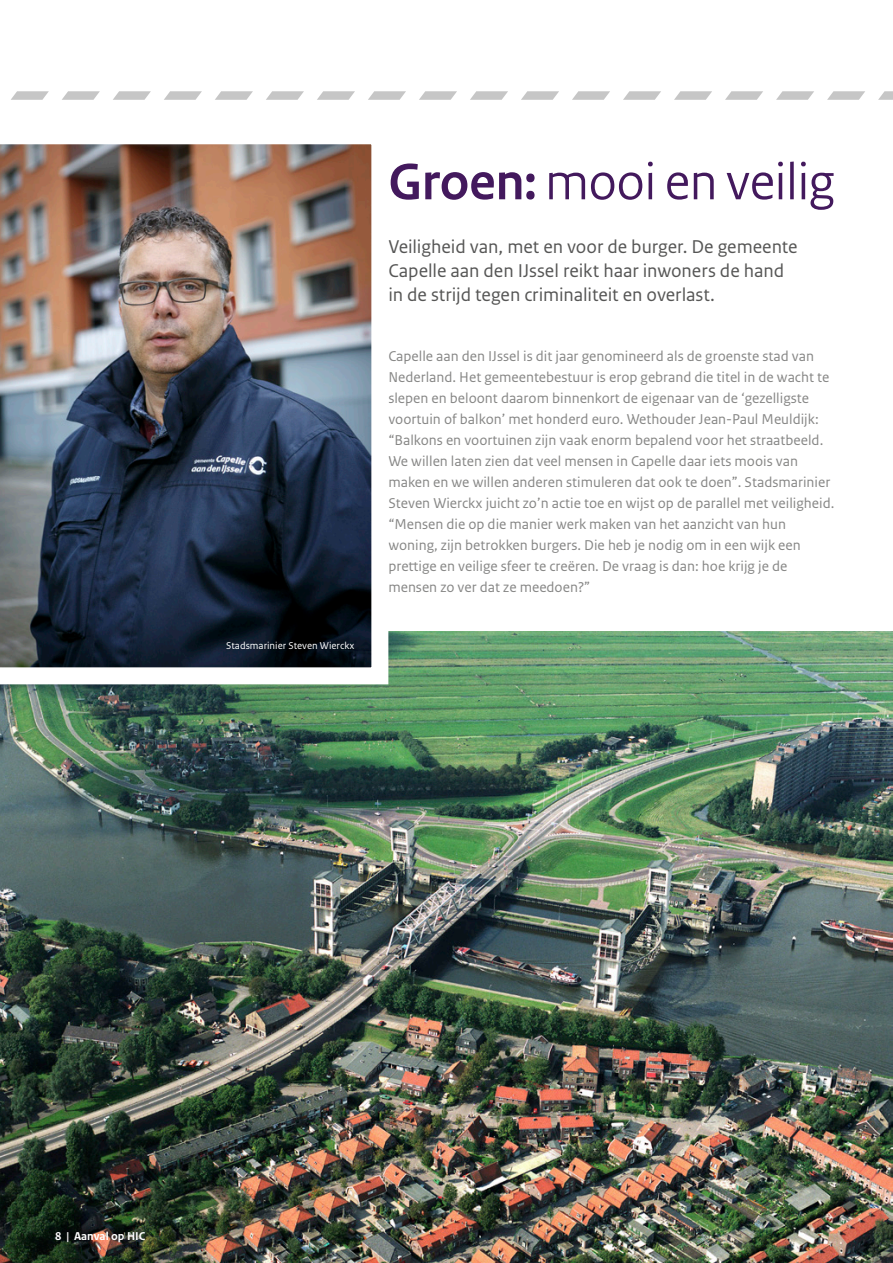
<style>
.page{position:relative;width:893px;height:1263px;background:#fff}
.page>*{position:absolute;margin:0;border:0;box-sizing:border-box;transform-origin:0 0}
._01_RO_basis_voor_ko{font:54px "Rijksoverheid Sans Heading";color:#43195d}
.Subkop_HIC{font:19.5px/24px "Rijksoverheid Sans Text";letter-spacing:-.005em;color:#565655}
._03_RO_basis_voor_in{font:15px/21px "Rijksoverheid Sans Text";color:#878786}
._05_RO_basis_voor_fo{font:700 12px "Rijksoverheid Sans Text";color:#fff}
._05_RO_basis_voor_fo-2{font:10.5px "Rijksoverheid Sans Text";color:#fff}
.s1{font-weight:700}
</style>
<div class="page">
<img style="left:0;top:631px;width:893px;height:632px">
<svg style="left:11px;top:91px;width:38px;height:9px"></svg>
<svg style="left:62px;top:91px;width:38px;height:9px"></svg>
<svg style="left:113px;top:91px;width:38px;height:9px"></svg>
<svg style="left:164px;top:91px;width:38px;height:9px"></svg>
<svg style="left:215px;top:91px;width:38px;height:9px"></svg>
<svg style="left:266px;top:91px;width:38px;height:9px"></svg>
<svg style="left:317px;top:91px;width:38px;height:9px"></svg>
<svg style="left:368px;top:91px;width:38px;height:9px"></svg>
<svg style="left:419px;top:91px;width:38px;height:9px"></svg>
<svg style="left:470px;top:91px;width:38px;height:9px"></svg>
<svg style="left:521px;top:91px;width:38px;height:9px"></svg>
<svg style="left:572px;top:91px;width:38px;height:9px"></svg>
<svg style="left:623px;top:91px;width:38px;height:9px"></svg>
<svg style="left:674px;top:91px;width:38px;height:9px"></svg>
<svg style="left:725px;top:91px;width:38px;height:9px"></svg>
<svg style="left:776px;top:91px;width:38px;height:9px"></svg>
<svg style="left:827px;top:91px;width:38px;height:9px"></svg>
<svg style="left:878px;top:91px;width:15px;height:9px"></svg>
<img style="left:0;top:144px;width:397px;height:549px">
<p class="_05_RO_basis_voor_fo-2" style="left:226px;top:640px;width:130px">Stadsmarinier Steven Wierckx</p>
<p class="_01_RO_basis_voor_ko" style="left:388px;top:150px;width:447px"><span class="s1">Groen:</span> mooi en veilig</p>
<h1 class="Subkop_HIC" style="left:388px;top:235px;width:411px">Veiligheid van, met en voor de burger. De gemeente<br>Capelle aan den IJssel reikt haar inwoners de hand in de strijd tegen criminaliteit en overlast.</h1>
<p class="_03_RO_basis_voor_in" style="left:388px;top:346px;width:447px">Capelle aan den IJssel is dit jaar genomineerd als de groenste stad van Nederland. Het gemeentebestuur is erop gebrand die titel in de wacht te slepen en beloont daarom binnenkort de eigenaar van de ‘gezelligste voortuin of balkon’ met honderd euro. Wethouder Jean-Paul Meuldijk: “Balkons en voortuinen zijn vaak enorm bepalend voor het straatbeeld.<br>We willen laten zien dat veel mensen in Capelle daar iets moois van maken en we willen anderen stimuleren dat ook te doen”. Stadsmarinier Steven Wierckx juicht zo’n actie toe en wijst op de parallel met veiligheid. “Mensen die op die manier werk maken van het aanzicht van hun woning, zijn betrokken burgers. Die heb je nodig om in een wijk een prettige en veilige sfeer te creëren. De vraag is dan: hoe krijg je de mensen zo ver dat ze meedoen?”</p>
<p class="_05_RO_basis_voor_fo" style="left:55px;top:1229px;width:91px">8 | Aanval op HIC</p>
</div>
